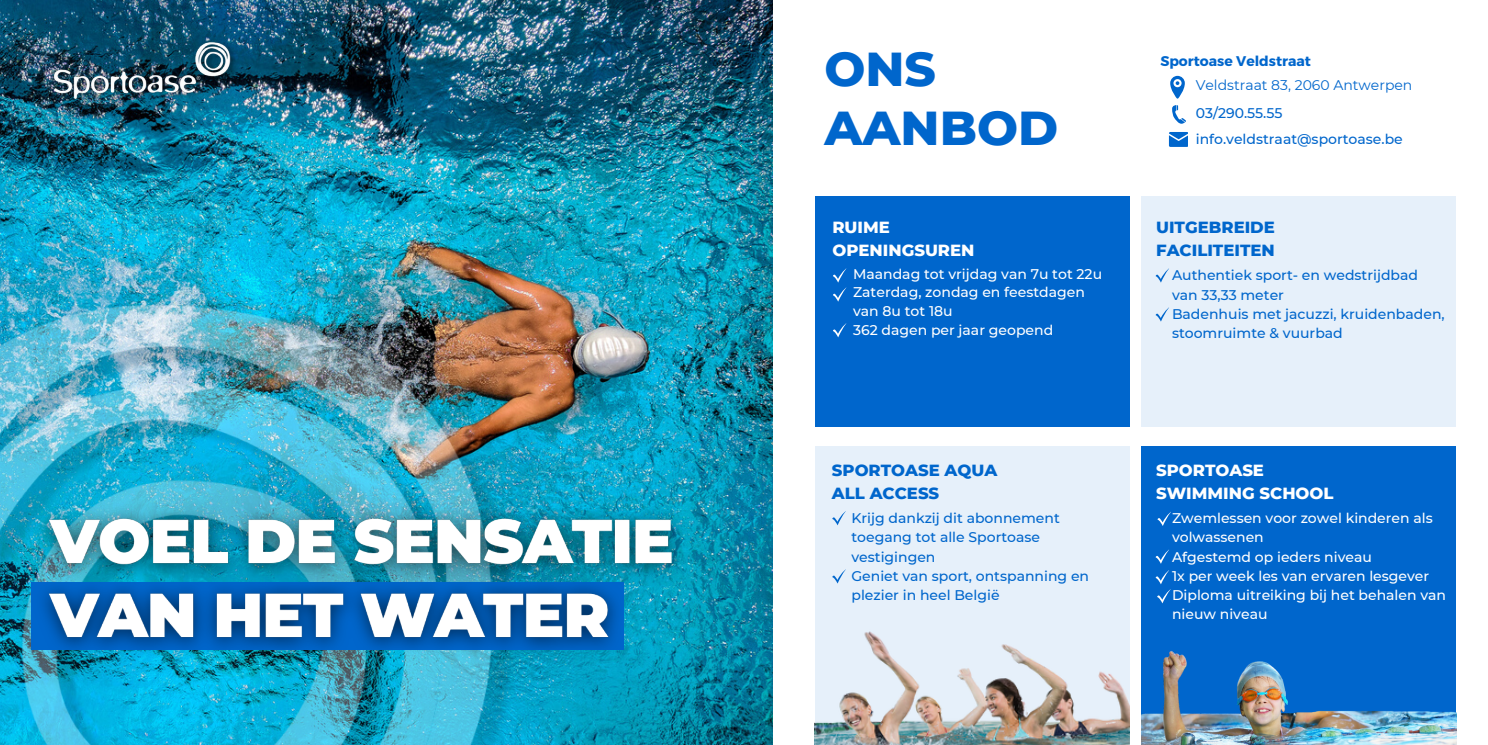
<style>
.page{position:relative;width:1488px;height:745px;background:#fff}
.page>*{position:absolute;margin:0;border:0;box-sizing:border-box;transform-origin:0 0}
.t1{font:800 48.5px "Montserrat";color:#06c}
.t2{font:800 16.5px "Montserrat";color:#06c}
.t3{font:800 16.5px "Montserrat";color:#fff}
.t4{font:500 14px/19.2px "Montserrat";color:#06c}
.t5{font:500 14px/19.2px "Montserrat";color:#fff}
.t6{font:14px "Montserrat";color:#06c}
.t7{font:700 14px "Montserrat";color:#06c}
</style>
<div class="page">
<img style="left:0;top:0;width:773px;height:744px">
<img style="left:0;top:305px;width:519px;height:439px">
<img style="left:51px;top:35px;width:189px;height:72px">
<div style="left:814px;top:196px;width:315px;height:231px;background:#06c"></div>
<div style="left:1141px;top:196px;width:315px;height:231px;background:#e6f0fa"></div>
<div style="left:814px;top:446px;width:315px;height:298px;background:#e6f0fa"></div>
<div style="left:1141px;top:446px;width:315px;height:298px;background:#06c"></div>
<img style="left:23px;top:493px;width:675px;height:172px">
<img style="left:814px;top:622px;width:315px;height:122px">
<img style="left:1141px;top:651px;width:315px;height:93px">
<svg style="left:1170px;top:76px;width:14px;height:22px"></svg>
<svg style="left:1172px;top:105px;width:13px;height:19px"></svg>
<svg style="left:1168px;top:132px;width:19px;height:15px"></svg>
<svg style="left:832px;top:511px;width:14px;height:14px"></svg>
<svg style="left:832px;top:569px;width:14px;height:14px"></svg>
<svg style="left:1157px;top:512px;width:14px;height:13px"></svg>
<svg style="left:1155px;top:549px;width:14px;height:14px"></svg>
<svg style="left:1155px;top:570px;width:16px;height:33px"></svg>
<svg style="left:833px;top:268px;width:14px;height:33px"></svg>
<svg style="left:833px;top:323px;width:14px;height:14px"></svg>
<svg style="left:1155px;top:307px;width:14px;height:14px"></svg>
<svg style="left:1155px;top:268px;width:14px;height:14px"></svg>
<p class="t1" style="left:824px;top:39px;width:113px">ONS</p>
<p class="t1" style="left:824px;top:98px;width:235px">AANBOD</p>
<p class="t3" style="left:832px;top:217px;width:59px">RUIME</p>
<p class="t3" style="left:832px;top:240px;width:143px">OPENINGSUREN</p>
<p class="t5" style="left:853px;top:264px;width:250px">Maandag tot vrijdag van 7u tot 22u</p>
<p class="t5" style="left:853px;top:283px;width:233px">Zaterdag, zondag en feestdagen</p>
<p class="t5" style="left:853px;top:301px;width:101px">van 8u tot 18u</p>
<p class="t5" style="left:853px;top:320px;width:202px">362 dagen per jaar geopend</p>
<p class="t2" style="left:832px;top:459px;width:167px">SPORTOASE AQUA</p>
<p class="t2" style="left:832px;top:482px;width:109px">ALL ACCESS</p>
<p class="t4" style="left:851px;top:508px;width:210px">Krijg dankzij dit abonnement toegang tot alle Sportoase vestigingen</p>
<p class="t4" style="left:851px;top:566px;width:239px">Geniet van sport, ontspanning en plezier in heel België</p>
<p class="t7" style="left:1160px;top:52px;width:152px">Sportoase Veldstraat</p>
<p class="t6" style="left:1195px;top:77px;width:218px">Veldstraat 83, 2060 Antwerpen</p>
<p class="t4" style="left:1195px;top:103px;width:88px">03/290.55.55</p>
<p class="t4" style="left:1195px;top:129px;width:208px">info.veldstraat@sportoase.be</p>
<p class="t2" style="left:1156px;top:217px;width:120px">UITGEBREIDE</p>
<p class="t2" style="left:1156px;top:240px;width:120px">FACILITEITEN</p>
<p class="t4" style="left:1172px;top:265px;width:247px">Authentiek sport- en wedstrijdbad</p>
<p class="t4" style="left:1172px;top:285px;width:113px">van 33,33 meter</p>
<p class="t4" style="left:1172px;top:304px;width:274px">Badenhuis met jacuzzi, kruidenbaden,</p>
<p class="t4" style="left:1172px;top:323px;width:172px">stoomruimte &amp; vuurbad</p>
<p class="t3" style="left:1156px;top:459px;width:109px">SPORTOASE</p>
<p class="t3" style="left:1156px;top:482px;width:179px">SWIMMING SCHOOL</p>
<p class="t5" style="left:1172px;top:508px;width:262px">Zwemlessen voor zowel kinderen als volwassenen</p>
<p class="t5" style="left:1172px;top:546px;width:201px">Afgestemd op ieders niveau</p>
<p class="t5" style="left:1172px;top:566px;width:259px">1x per week les van ervaren lesgever</p>
<p class="t5" style="left:1172px;top:585px;width:275px">Diploma uitreiking bij het behalen van</p>
<p class="t5" style="left:1172px;top:604px;width:97px">nieuw niveau</p>
</div>
